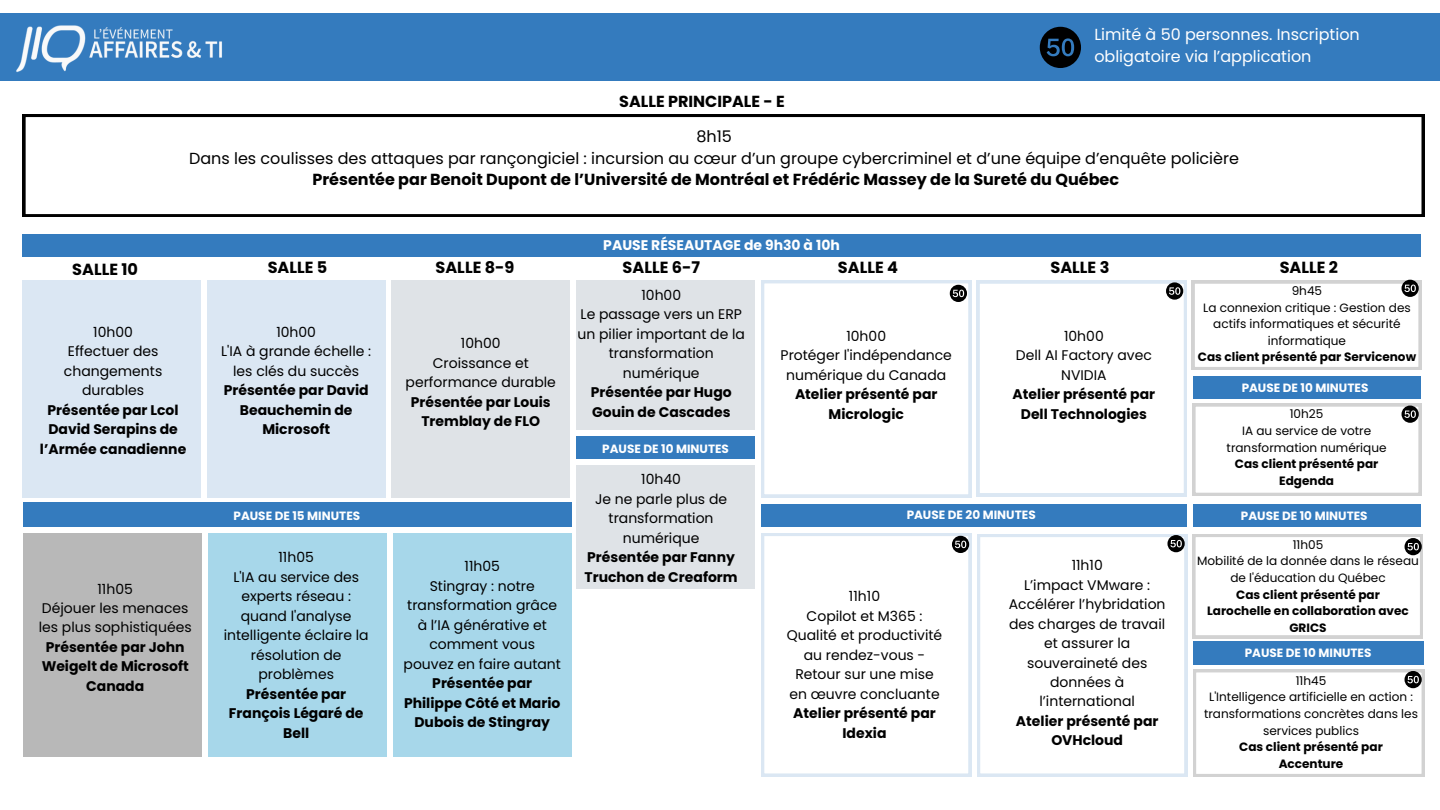
<style>
.page{position:relative;width:1440px;height:810px;background:#fff}
.page>*{position:absolute;margin:0;border:0;box-sizing:border-box;transform-origin:0 0}
.t1{font:700 16.1px "Poppins";color:#000}
.t2{font:16px/21.8px "Poppins";color:#000;text-align:center}
.t3{font:16px/21.8px "Poppins";color:#fff}
.t4{font:700 16px "Poppins";color:#000}
.t5{font:14px/19.5px "Poppins";color:#000;text-align:center}
.t6{font:700 14px/19.5px "Poppins";color:#000;text-align:center}
.t7{font:700 14px "Poppins";color:#fff}
.t8{font:12.1px/16.6px "Poppins";color:#000;text-align:center}
.t9{font:700 12.1px/16.6px "Poppins";color:#000;text-align:center}
.t10{font:700 12px "Poppins";color:#fff}
.s1{font-weight:700}
.s2{font-weight:400}
</style>
<div class="page">
<div style="left:0;top:14px;width:1440px;height:67px;background:#347bbe"></div>
<img style="left:16px;top:25px;width:206px;height:47px">
<svg style="left:23px;top:114px;width:1401px;height:103px"></svg>
<div style="left:22px;top:234px;width:1399px;height:23px;background:#347bbe"></div>
<div style="left:22px;top:280px;width:179px;height:217px;background:#dbe7f3"></div>
<div style="left:207px;top:280px;width:179px;height:217px;background:#dbe7f3"></div>
<div style="left:392px;top:280px;width:178px;height:217px;background:#dfe3e7"></div>
<div style="left:576px;top:280px;width:179px;height:150px;background:#dfe3e7"></div>
<div style="left:24px;top:533px;width:178px;height:223px;background:#b8b8b8"></div>
<div style="left:208px;top:533px;width:179px;height:223px;background:#a7d7ea"></div>
<div style="left:393px;top:533px;width:179px;height:223px;background:#a7d7ea"></div>
<svg style="left:1193px;top:534px;width:230px;height:104px"></svg>
<svg style="left:1193px;top:669px;width:231px;height:108px"></svg>
<svg style="left:977px;top:534px;width:210px;height:242px"></svg>
<svg style="left:1167px;top:535px;width:18px;height:17px"></svg>
<svg style="left:761px;top:533px;width:210px;height:243px"></svg>
<svg style="left:952px;top:536px;width:17px;height:17px"></svg>
<svg style="left:977px;top:280px;width:444px;height:216px"></svg>
<svg style="left:761px;top:280px;width:210px;height:217px"></svg>
<svg style="left:1040px;top:27px;width:41px;height:41px"></svg>
<div style="left:24px;top:503px;width:548px;height:24px;background:#347bbe"></div>
<div style="left:761px;top:504px;width:426px;height:23px;background:#347bbe"></div>
<div style="left:1193px;top:376px;width:228px;height:22px;background:#347bbe"></div>
<div style="left:1193px;top:505px;width:228px;height:22px;background:#347bbe"></div>
<div style="left:1193px;top:641px;width:231px;height:24px;background:#347bbe"></div>
<div style="left:576px;top:465px;width:179px;height:123px;background:#dfe3e7"></div>
<div style="left:576px;top:437px;width:179px;height:22px;background:#347bbe"></div>
<h1 class="t4" style="left:619px;top:90px;width:167px">SALLE PRINCIPALE - E</h1>
<p class="t3" style="left:1094px;top:23px;width:267px">Limité à 50 personnes. Inscription obligatoire via l’application</p>
<h5 class="t2" style="left:189px;top:125px;width:1051px">8h15<br>Dans les coulisses des attaques par rançongiciel : incursion au cœur d’un groupe cybercriminel et d’une équipe d’enquête policière<br><span class="s1">Présentée par Benoit Dupont de l’Université de Montréal et Frédéric Massey de la Sureté du Québec</span></h5>
<h4 class="t7" style="left:603px;top:235px;width:238px">PAUSE RÉSEAUTAGE de 9h30 à 10h</h4>
<h1 class="t1" style="left:72px;top:258px;width:67px">SALLE 10</h1>
<h1 class="t1" style="left:268px;top:256px;width:61px">SALLE 5</h1>
<h1 class="t1" style="left:436px;top:257px;width:80px">SALLE 8-9</h1>
<h1 class="t1" style="left:623px;top:256px;width:79px">SALLE 6-7</h1>
<h4 class="t1" style="left:838px;top:256px;width:62px">SALLE 4</h4>
<h4 class="t1" style="left:1051px;top:256px;width:60px">SALLE 3</h4>
<h4 class="t1" style="left:1280px;top:256px;width:60px">SALLE 2</h4>
<h4 class="t6" style="left:40px;top:322px;width:148px"><span class="s2">10h00<br>Effectuer des changements durables<br></span>Présentée par Lcol<br>David Serapins de l’Armée canadienne</h4>
<h4 class="t5" style="left:221px;top:322px;width:151px">10h00<br>L'IA à grande échelle : les clés du succès<br><span class="s1">Présentée par David<br>Beauchemin de<br>Microsoft</span></h4>
<h4 class="t5" style="left:406px;top:334px;width:152px">10h00<br>Croissance et performance durable<br><span class="s1">Présentée par Louis<br>Tremblay de FLO</span></h4>
<p class="t5" style="left:578px;top:285px;width:169px">10h00<br>Le passage vers un ERP un pilier important de la transformation numérique<br><span class="s1">Présentée par Hugo<br>Gouin de Cascades</span></p>
<p class="t10" style="left:602px;top:440px;width:128px">PAUSE DE 10 MINUTES</p>
<p class="t5" style="left:781px;top:326px;width:173px">10h00<br>Protéger l'indépendance numérique du Canada<br><span class="s1">Atelier présenté par<br>Micrologic</span></p>
<h4 class="t6" style="left:1013px;top:326px;width:144px"><span class="s2">10h00<br>Dell AI Factory avec<br>NVIDIA<br></span>Atelier présenté par<br>Dell Technologies</h4>
<h4 class="t5" style="left:39px;top:579px;width:154px">11h05<br>Déjouer les menaces les plus sophistiquées<br><span class="s1">Présentée par John<br>Weigelt de Microsoft<br>Canada</span></h4>
<p class="t5" style="left:584px;top:470px;width:155px">10h40<br>Je ne parle plus de transformation numérique<br><span class="s1">Présentée par Fanny<br>Truchon de Creaform</span></p>
<p class="t10" style="left:234px;top:507px;width:128px">PAUSE DE 15 MINUTES</p>
<p class="t10" style="left:907px;top:507px;width:131px">PAUSE DE 20 MINUTES</p>
<h5 class="t5" style="left:224px;top:548px;width:146px">11h05<br>L'IA au service des experts réseau : quand l'analyse intelligente éclaire la résolution de problèmes<br><span class="s1">Présentée par<br>François Légaré de<br>Bell</span></h5>
<p class="t5" style="left:1009px;top:555px;width:158px">11h10<br>L’impact VMware :<br>Accélérer l’hybridation des charges de travail et assurer la souveraineté des données à l’international<br><span class="s1">Atelier présenté par<br>OVHcloud</span></p>
<h4 class="t5" style="left:404px;top:557px;width:159px">11h05<br>Stingray : notre transformation grâce à l’IA générative et comment vous pouvez en faire autant<br><span class="s1">Présentée par<br>Philippe Côté et Mario<br>Dubois de Stingray</span></h4>
<h5 class="t5" style="left:787px;top:587px;width:157px">11h10<br>Copilot et M365 :<br>Qualité et productivité au rendez-vous -<br>Retour sur une mise en œuvre concluante<br><span class="s1">Atelier présenté par<br>Idexia</span></h5>
<p class="t8" style="left:1292px;top:282px;width:32px">9h45</p>
<h2 class="t8" style="left:1203px;top:299px;width:209px">La connexion critique : Gestion des actifs informatiques et sécurité informatique</h2>
<h1 class="t9" style="left:1198px;top:349px;width:220px">Cas client présenté par Servicenow</h1>
<p class="t10" style="left:1242px;top:379px;width:128px">PAUSE DE 10 MINUTES</p>
<p class="t8" style="left:1290px;top:406px;width:35px">10h25</p>
<p class="t8" style="left:1227px;top:422px;width:162px">IA au service de votre transformation numérique</p>
<p class="t9" style="left:1235px;top:456px;width:145px">Cas client présenté par</p>
<h5 class="t9" style="left:1279px;top:472px;width:56px">Edgenda</h5>
<p class="t10" style="left:1241px;top:507px;width:128px">PAUSE DE 10 MINUTES</p>
<h2 class="t8" style="left:1293px;top:536px;width:32px">11h05</h2>
<h3 class="t8" style="left:1197px;top:553px;width:223px">Mobilité de la donnée dans le réseau de l'éducation du Québec</h3>
<h1 class="t9" style="left:1236px;top:586px;width:145px">Cas client présenté par</h1>
<h1 class="t9" style="left:1207px;top:603px;width:203px">Larochelle en collaboration avec<br>GRICS</h1>
<h5 class="t10" style="left:1245px;top:645px;width:128px">PAUSE DE 10 MINUTES</h5>
<h4 class="t8" style="left:1296px;top:672px;width:32px">11h45</h4>
<p class="t8" style="left:1204px;top:689px;width:215px">L'Intelligence artificielle en action : transformations concrètes dans les services publics</p>
<h4 class="t9" style="left:1239px;top:739px;width:145px">Cas client présenté par</h4>
<p class="t9" style="left:1279px;top:755px;width:66px">Accenture</p>
</div>
